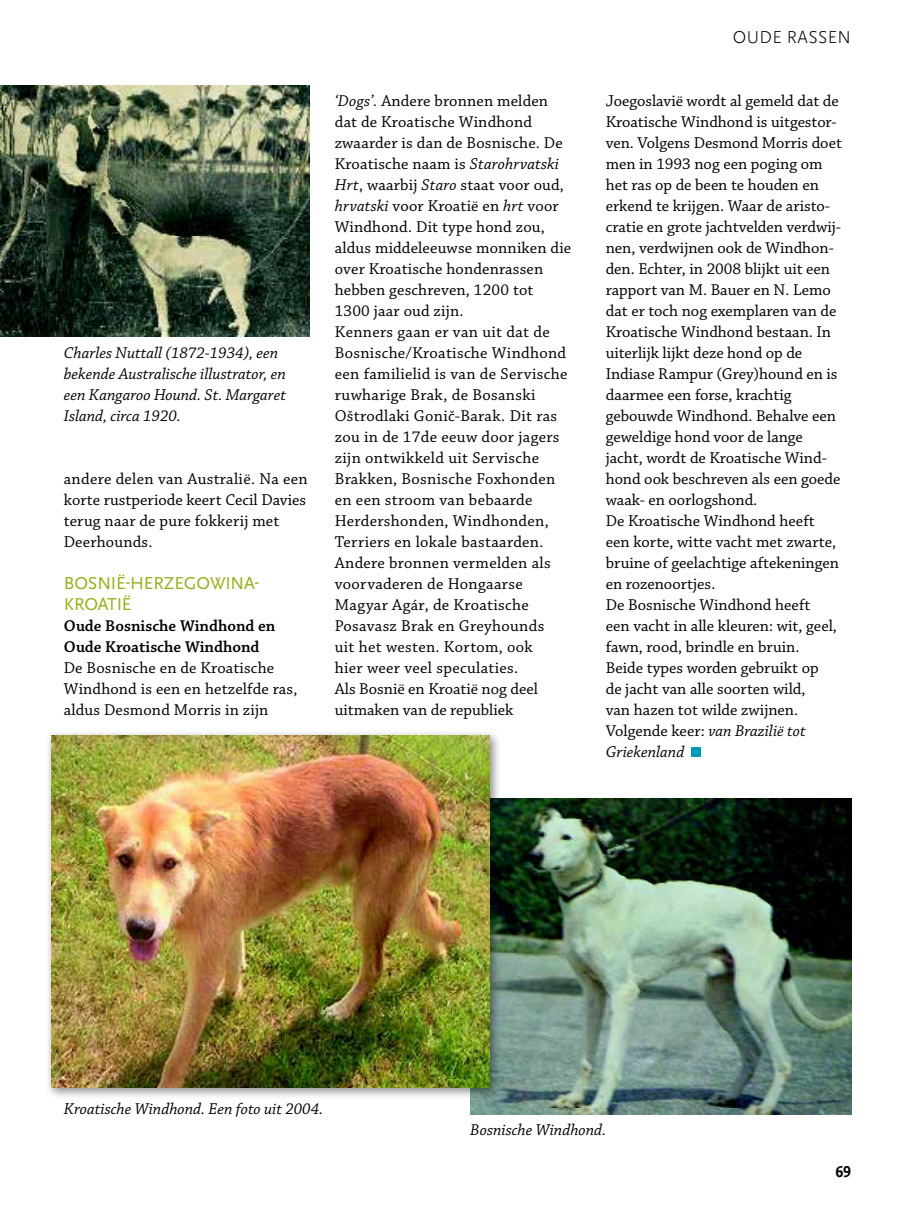
<style>
.page{position:relative;width:915px;height:1212px;background:#fff}
.page>*{position:absolute;margin:0;border:0;box-sizing:border-box;transform-origin:0 0}
.t1{font:18px/21px "Scala Sans Pro";letter-spacing:-.01em;color:#97ad17}
.t2{font:300 18px "Scala Sans Pro";letter-spacing:.02em;color:#000}
.t3{font:16.5px/21px "Chaparral Pro";letter-spacing:.005em;color:#000}
.t4{font:italic 16.5px/21px "Chaparral Pro";color:#000}
.t5{font:600 16.5px "Chaparral Pro";color:#000}
.t6{font:700 16.5px "Scala Sans Pro";color:#000;scale:.95 1}
.s1{font-style:italic}
</style>
<div class="page">
<img style="left:0;top:85px;width:309px;height:252px">
<img style="left:470px;top:799px;width:380px;height:315px">
<div style="left:45px;top:730px;width:456px;height:370px;background:#000;opacity:.46"></div>
<img style="left:51px;top:736px;width:438px;height:352px">
<div style="left:691px;top:747px;width:9px;height:10px;background:#009ab3"></div>
<p class="t4" style="left:64px;top:342px;width:224px">Charles Nuttall (1872-1934), een bekende Australische illustrator, en een Kangaroo Hound. St. Margaret<br>Island, circa 1920.</p>
<p class="t3" style="left:64px;top:468px;width:245px">andere delen van Australië. Na een korte rustperiode keert Cecil Davies terug naar de pure fokkerij met<br>Deerhounds.</p>
<p class="t1" style="left:64px;top:572px;width:197px">BOSNIË-HERZEGOWINA-<br>KROATIË</p>
<p class="t5" style="left:64px;top:616px;width:213px">Oude Bosnische Windhond en</p>
<p class="t5" style="left:64px;top:637px;width:197px">Oude Kroatische Windhond</p>
<p class="t3" style="left:64px;top:657px;width:235px">De Bosnische en de Kroatische<br>Windhond is een en hetzelfde ras, aldus Desmond Morris in zijn</p>
<p class="t2" style="left:732px;top:27px;width:120px">OUDE RASSEN</p>
<p class="t3" style="left:334px;top:90px;width:238px"><span class="s1">‘Dogs’.</span> Andere bronnen melden dat de Kroatische Windhond zwaarder is dan de Bosnische. De<br>Kroatische naam is <span class="s1">Starohrvatski<br>Hrt</span>, waarbij <span class="s1">Staro</span> staat voor oud, <span class="s1">hrvatski</span> voor Kroatië en <span class="s1">hrt</span> voor<br>Windhond. Dit type hond zou, aldus middeleeuwse monniken die over Kroatische hondenrassen hebben geschreven, 1200 tot<br>1300 jaar oud zijn.<br>Kenners gaan er van uit dat de<br>Bosnische/Kroatische Windhond een familielid is van de Servische ruwharige Brak, de Bosanski<br>Oštrodlaki Gonič-Barak. Dit ras zou in de 17de eeuw door jagers zijn ontwikkeld uit Servische<br>Brakken, Bosnische Foxhonden en een stroom van bebaarde<br>Herdershonden, Windhonden,<br>Terriers en lokale bastaarden.<br>Andere bronnen vermelden als voorvaderen de Hongaarse<br>Magyar Agár, de Kroatische<br>Posavasz Brak en Greyhounds<br>uit het westen. Kortom, ook<br>hier weer veel speculaties.<br>Als Bosnië en Kroatië nog deel uitmaken van de republiek</p>
<p class="t3" style="left:605px;top:91px;width:238px">Joegoslavië wordt al gemeld dat de<br>Kroatische Windhond is uitgestor&shy;ven. Volgens Desmond Morris doet men in 1993 nog een poging om het ras op de been te houden en erkend te krijgen. Waar de aristo&shy;cratie en grote jachtvelden verdwij&shy;nen, verdwijnen ook de Windhon&shy;den. Echter, in 2008 blijkt uit een rapport van M. Bauer en N. Lemo dat er toch nog exemplaren van de<br>Kroatische Windhond bestaan. In uiterlijk lijkt deze hond op de<br>Indiase Rampur (Grey)hound en is daarmee een forse, krachtig gebouwde Windhond. Behalve een geweldige hond voor de lange jacht, wordt de Kroatische Wind&shy;hond ook beschreven als een goede waak- en oorlogshond.<br>De Kroatische Windhond heeft een korte, witte vacht met zwarte, bruine of geelachtige aftekeningen en rozenoortjes.<br>De Bosnische Windhond heeft<br>een vacht in alle kleuren: wit, geel, fawn, rood, brindle en bruin.<br>Beide types worden gebruikt op<br>de jacht van alle soorten wild,<br>van hazen tot wilde zwijnen.<br>Volgende keer: <span class="s1">van Brazilië tot<br>Griekenland</span></p>
<p class="t4" style="left:64px;top:1098px;width:261px">Kroatische Windhond. Een foto uit 2004.</p>
<p class="t4" style="left:470px;top:1120px;width:137px">Bosnische Windhond.</p>
<p class="t6" style="left:835px;top:1161px;width:18px">69</p>
</div>
